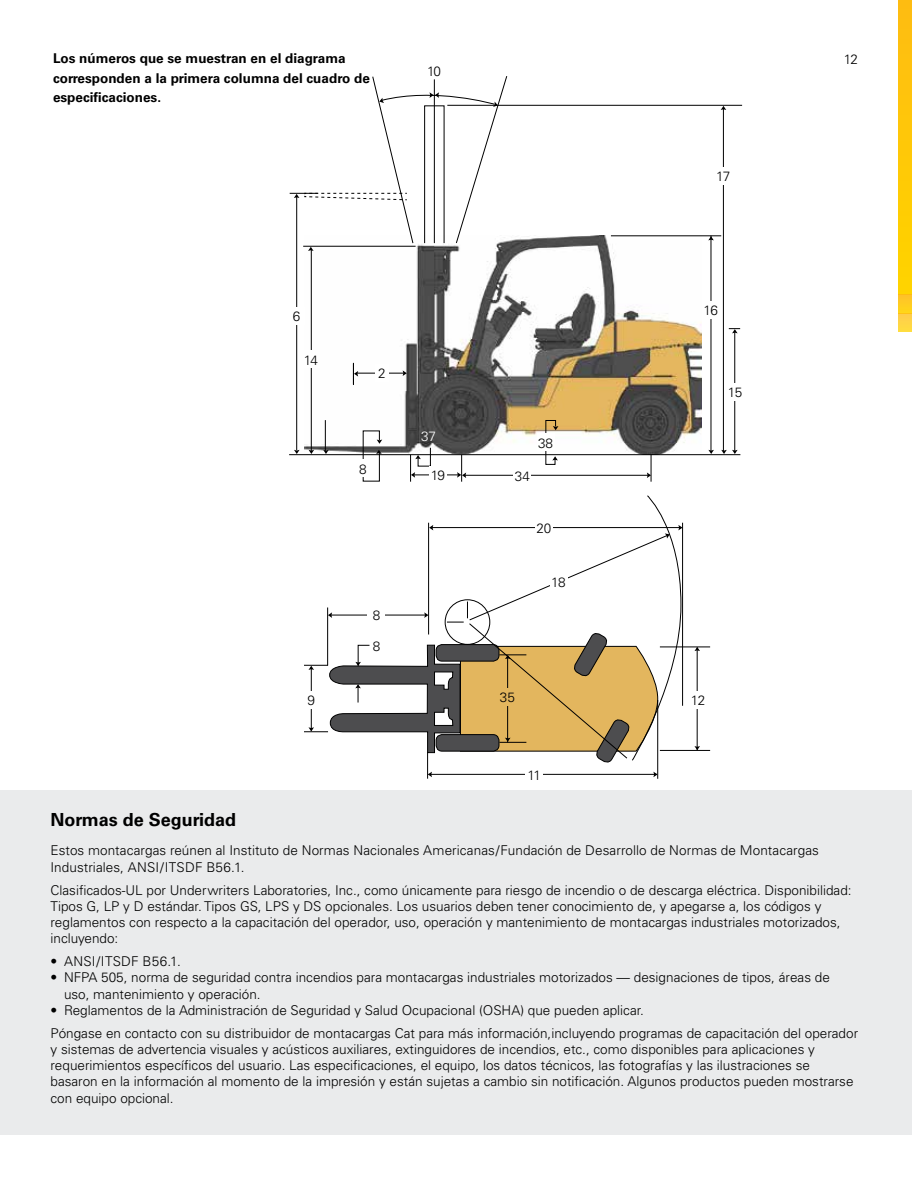
<style>
.page{position:relative;width:912px;height:1188px;background:#fff}
.page>*{position:absolute;margin:0;border:0;box-sizing:border-box;transform-origin:0 0}
.t1{font:700 18px "Univers";color:#000}
.t2{font:300 13.5px/16.2px "Univers";color:#000}
.t3{font:700 13.5px/19.5px "Univers";color:#000}
.t4{font:300 13.5px "Univers";letter-spacing:.02em;color:#000}
.t5{font:300 13.5px "Univers LT Std";color:#000}
.t6{font:300 13.5px "Univers";color:#fff}
</style>
<div class="page">
<div style="left:898px;top:0;width:13px;height:295px;background:#ffc808"></div>
<div style="left:898px;top:295px;width:13px;height:18px;background:#ffcc21"></div>
<div style="left:898px;top:313px;width:13px;height:19px;background:#ffd546"></div>
<div style="left:0;top:790px;width:911px;height:345px;background:#eaebec"></div>
<img style="left:305px;top:235px;width:396px;height:219px">
<hr style="left:696px;top:647px;width:1px;height:103px;background:#000">
<hr style="left:682px;top:523px;width:1px;height:183px;background:#000">
<hr style="left:659px;top:647px;width:51px;height:1px;background:#000">
<hr style="left:659px;top:750px;width:51px;height:1px;background:#000">
<hr style="left:289px;top:454px;width:451px;height:1px;background:#000">
<hr style="left:465px;top:475px;width:182px;height:1px;background:#000">
<svg style="left:646px;top:455px;width:5px;height:27px"></svg>
<svg style="left:410px;top:447px;width:56px;height:35px"></svg>
<hr style="left:325px;top:420px;width:1px;height:31px;background:#000">
<hr style="left:311px;top:249px;width:1px;height:203px;background:#000">
<hr style="left:296px;top:197px;width:1px;height:253px;background:#000">
<hr style="left:357px;top:373px;width:46px;height:1px;background:#000">
<hr style="left:447px;top:105px;width:295px;height:1px;background:#000">
<hr style="left:722px;top:109px;width:1px;height:344px;background:#000">
<hr style="left:710px;top:236px;width:1px;height:215px;background:#000">
<hr style="left:610px;top:235px;width:111px;height:1px;background:#000">
<hr style="left:734px;top:331px;width:1px;height:121px;background:#000">
<div style="left:375px;top:364px;width:13px;height:18px;background:#fff"></div>
<div style="left:302px;top:351px;width:18px;height:17px;background:#fff"></div>
<div style="left:287px;top:307px;width:18px;height:17px;background:#fff"></div>
<div style="left:701px;top:301px;width:18px;height:18px;background:#fff"></div>
<div style="left:726px;top:383px;width:17px;height:17px;background:#fff"></div>
<div style="left:714px;top:167px;width:18px;height:18px;background:#fff"></div>
<div style="left:536px;top:434px;width:18px;height:17px;background:#fff"></div>
<div style="left:513px;top:467px;width:18px;height:17px;background:#fff"></div>
<div style="left:429px;top:467px;width:17px;height:17px;background:#fff"></div>
<svg style="left:362px;top:430px;width:20px;height:52px"></svg>
<svg style="left:323px;top:450px;width:5px;height:4px"></svg>
<svg style="left:308px;top:450px;width:6px;height:4px"></svg>
<svg style="left:294px;top:450px;width:5px;height:4px"></svg>
<svg style="left:545px;top:420px;width:13px;height:45px"></svg>
<svg style="left:708px;top:450px;width:5px;height:4px"></svg>
<svg style="left:721px;top:450px;width:16px;height:4px"></svg>
<svg style="left:353px;top:363px;width:5px;height:22px"></svg>
<svg style="left:402px;top:370px;width:4px;height:6px"></svg>
<svg style="left:728px;top:328px;width:12px;height:5px"></svg>
<svg style="left:708px;top:236px;width:5px;height:4px"></svg>
<svg style="left:720px;top:106px;width:6px;height:4px"></svg>
<svg style="left:289px;top:76px;width:218px;height:175px"></svg>
<div style="left:688px;top:691px;width:18px;height:17px;background:#fff"></div>
<svg style="left:694px;top:647px;width:5px;height:4px"></svg>
<svg style="left:694px;top:746px;width:5px;height:4px"></svg>
<svg style="left:304px;top:495px;width:378px;height:284px"></svg>
<p class="t3" style="left:53px;top:49px;width:318px">Los números que se muestran en el diagrama corresponden a la primera columna del cuadro de especificaciones.</p>
<p class="t5" style="left:843px;top:51px;width:16px">12</p>
<p class="t2" style="left:427px;top:63px;width:15px">10</p>
<p class="t2" style="left:292px;top:308px;width:9px">6</p>
<p class="t2" style="left:304px;top:352px;width:16px">14</p>
<p class="t2" style="left:378px;top:366px;width:9px">2</p>
<p class="t2" style="left:359px;top:461px;width:9px">8</p>
<p class="t6" style="left:421px;top:428px;width:17px">37</p>
<p class="t2" style="left:430px;top:468px;width:16px">19</p>
<p class="t2" style="left:372px;top:608px;width:9px">8</p>
<p class="t2" style="left:372px;top:639px;width:9px">8</p>
<p class="t2" style="left:538px;top:435px;width:17px">38</p>
<p class="t2" style="left:514px;top:468px;width:17px">34</p>
<p class="t2" style="left:536px;top:521px;width:17px">20</p>
<p class="t2" style="left:551px;top:575px;width:16px">18</p>
<p class="t2" style="left:307px;top:693px;width:9px">9</p>
<p class="t2" style="left:500px;top:689px;width:17px">35</p>
<p class="t2" style="left:527px;top:767px;width:15px">11</p>
<p class="t2" style="left:716px;top:169px;width:16px">17</p>
<p class="t2" style="left:703px;top:302px;width:16px">16</p>
<p class="t2" style="left:727px;top:384px;width:16px">15</p>
<p class="t2" style="left:690px;top:692px;width:16px">12</p>
<h1 class="t1" style="left:50px;top:809px;width:187px">Normas de Seguridad</h1>
<p class="t2" style="left:50px;top:843px;width:769px">Estos montacargas reúnen al Instituto de Normas Nacionales Americanas/Fundación de Desarrollo de Normas de Montacargas<br>Industriales, ANSI/ITSDF B56.1.</p>
<p class="t2" style="left:50px;top:882px;width:802px">Clasificados-UL por Underwriters Laboratories, Inc., como únicamente para riesgo de incendio o de descarga eléctrica. Disponibilidad:<br>Tipos G, LP y D estándar. Tipos GS, LPS y DS opcionales. Los usuarios deben tener conocimiento de, y apegarse a, los códigos y reglamentos con respecto a la capacitación del operador, uso, operación y mantenimiento de montacargas industriales motorizados, incluyendo:</p>
<p class="t4" style="left:50px;top:953px;width:132px">• ANSI/ITSDF B56.1.</p>
<p class="t2" style="left:64px;top:969px;width:767px;text-indent:-14px">• NFPA 505, norma de seguridad contra incendios para montacargas industriales motorizados — designaciones de tipos, áreas de uso, mantenimiento y operación.</p>
<p class="t2" style="left:50px;top:999px;width:809px;line-height:23px">• Reglamentos de la Administración de Seguridad y Salud Ocupacional (OSHA) que pueden aplicar.<br>Póngase en contacto con su distribuidor de montacargas Cat para más información,incluyendo programas de capacitación del operador</p>
<p class="t2" style="left:50px;top:1041px;width:804px">y sistemas de advertencia visuales y acústicos auxiliares, extinguidores de incendios, etc., como disponibles para aplicaciones y requerimientos específicos del usuario. Las especificaciones, el equipo, los datos técnicos, las fotografías y las ilustraciones se basaron en la información al momento de la impresión y están sujetas a cambio sin notificación. Algunos productos pueden mostrarse con equipo opcional.</p>
</div>
